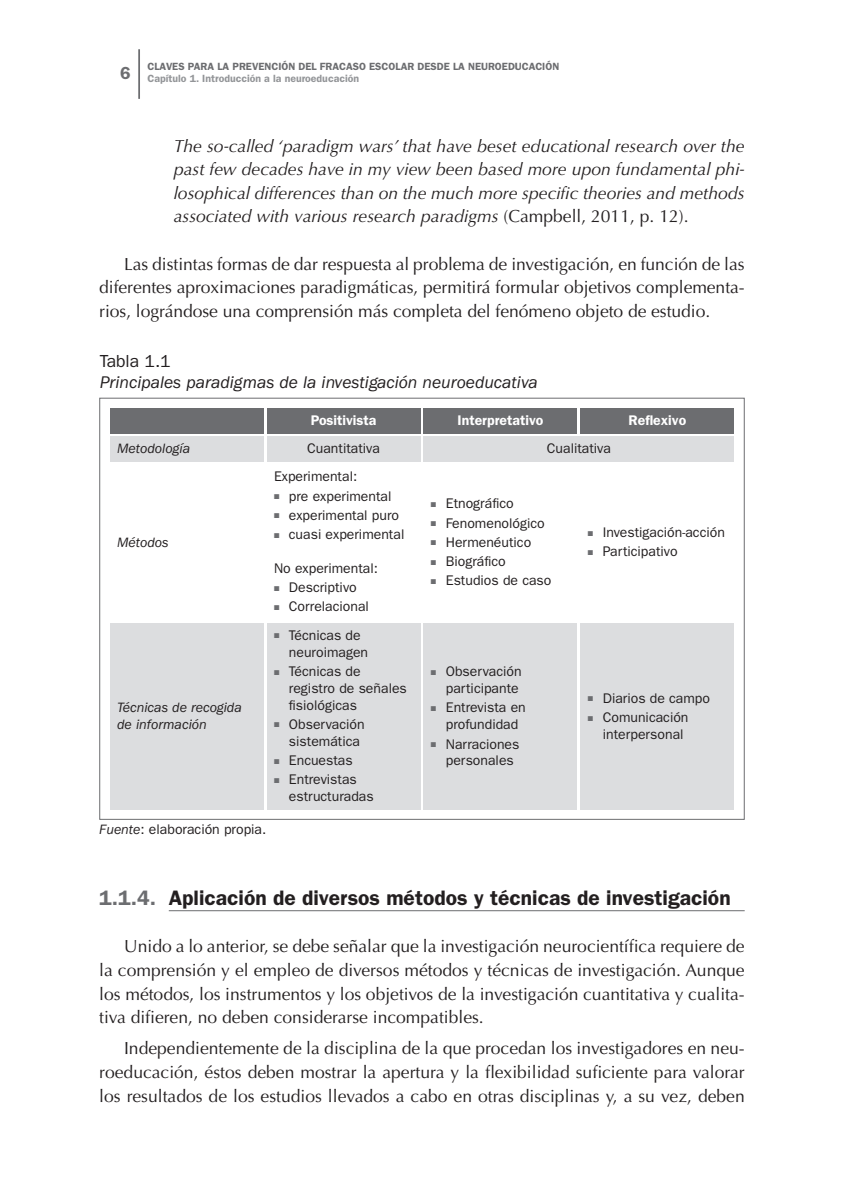
<style>
.page{position:relative;width:844px;height:1191px;background:#fff}
.page>*{position:absolute;margin:0;border:0;box-sizing:border-box;transform-origin:0 0}
.t1{font:600 21px "ITC Franklin Gothic Std";color:#231f20}
.t2{font:17.5px/23.4px "Optima LT Std";color:#231f20;text-align:justify}
.t3{font:italic 17.5px/23.4px "Optima LT Std";color:#231f20;text-align:justify}
.t4{font:italic 17.5px "ITC Franklin Gothic Std";color:#231f20}
.t5{font:17.5px "ITC Franklin Gothic Std";color:#231f20}
.t6{font:600 17.5px "ITC Franklin Gothic Std";color:#6c6d70}
.t7{font:14px/16.8px "ITC Franklin Gothic Std";color:#231f20}
.t8{font:italic 14px/16.8px "ITC Franklin Gothic Std";color:#231f20}
.t9{font:600 14px "ITC Franklin Gothic Std";color:#fff}
.t10{font:600 10.5px "ITC Franklin Gothic Std";color:#6c6d70}
.t11{font:600 10.5px "ITC Franklin Gothic Std";color:#939598}
.s1{font-style:normal}
.s2{color:#6c6d70}
.s3{font-style:italic}
</style>
<div class="page">
<hr style="left:138px;top:49px;width:2px;height:50px;background:#6c6d70">
<hr style="left:169px;top:910px;width:575px;height:1px;background:#6c6d70">
<div style="left:110px;top:408px;width:153px;height:25px;background:#6c6d70"></div>
<div style="left:110px;top:436px;width:153px;height:25px;background:#dcdddf"></div>
<div style="left:110px;top:623px;width:153px;height:186px;background:#dcdddf"></div>
<div style="left:266px;top:436px;width:154px;height:25px;background:#dcdddf"></div>
<div style="left:266px;top:623px;width:154px;height:186px;background:#dcdddf"></div>
<div style="left:423px;top:436px;width:311px;height:25px;background:#dcdddf"></div>
<div style="left:423px;top:623px;width:154px;height:186px;background:#dcdddf"></div>
<div style="left:580px;top:623px;width:154px;height:186px;background:#dcdddf"></div>
<div style="left:266px;top:408px;width:154px;height:25px;background:#6c6d70"></div>
<div style="left:423px;top:408px;width:154px;height:25px;background:#6c6d70"></div>
<div style="left:580px;top:408px;width:154px;height:25px;background:#6c6d70"></div>
<p class="t6" style="left:120px;top:63px;width:12px">6</p>
<p class="t10" style="left:147px;top:60px;width:413px">CLAVES PARA LA PREVENCIÓN DEL FRACASO ESCOLAR DESDE LA NEUROEDUCACIÓN</p>
<p class="t11" style="left:147px;top:72px;width:213px">Capítulo 1. Introducción a la neuroeducación</p>
<p class="t3" style="left:174px;top:134px;width:572px">The so-called ‘paradigm wars’ that have beset educational research over the past few decades have in my view been based more upon fundamental phi&shy;losophical differences than on the much more specific theories and methods associated with various research paradigms <span class="s1">(Campbell, 2011, p. 12).</span></p>
<p class="t2" style="left:99px;top:252px;width:646px;text-indent:25px">Las distintas formas de dar respuesta al problema de investigación, en función de las diferentes aproximaciones paradigmáticas, permitirá formular objetivos complementa&shy;rios, lográndose una comprensión más completa del fenómeno objeto de estudio.</p>
<p class="t5" style="left:100px;top:351px;width:73px">Tabla 1.1</p>
<p class="t4" style="left:100px;top:372px;width:439px">Principales paradigmas de la investigación neuroeducativa</p>
<p class="t8" style="left:117px;top:440px;width:75px">Metodología</p>
<p class="t8" style="left:117px;top:534px;width:53px">Métodos</p>
<p class="t8" style="left:117px;top:699px;width:126px">Técnicas de recogida de información</p>
<p class="t9" style="left:310px;top:412px;width:67px">Positivista</p>
<p class="t9" style="left:457px;top:412px;width:87px">Interpretativo</p>
<p class="t9" style="left:628px;top:412px;width:59px">Reflexivo</p>
<p class="t7" style="left:274px;top:434px;width:107px;line-height:28px;text-indent:33px">Cuantitativa<br>Experimental:</p>
<p class="t7" style="left:274px;top:487px;width:119px"><span class="s2">■</span> pre experimental</p>
<p class="t7" style="left:274px;top:507px;width:126px"><span class="s2">■</span> experimental puro</p>
<p class="t7" style="left:274px;top:526px;width:132px"><span class="s2">■</span> cuasi experimental</p>
<p class="t7" style="left:274px;top:559px;width:105px">No experimental:</p>
<p class="t7" style="left:274px;top:579px;width:84px"><span class="s2">■</span> Descriptivo</p>
<p class="t7" style="left:274px;top:598px;width:96px"><span class="s2">■</span> Correlacional</p>
<p class="t7" style="left:289px;top:627px;width:81px;text-indent:-15px"><span class="s2">■</span> Técnicas de neuroimagen</p>
<p class="t7" style="left:289px;top:663px;width:119px;text-indent:-15px"><span class="s2">■</span> Técnicas de registro de señales fisiológicas</p>
<p class="t7" style="left:289px;top:716px;width:77px;text-indent:-15px"><span class="s2">■</span> Observación sistemática</p>
<p class="t7" style="left:274px;top:752px;width:80px"><span class="s2">■</span> Encuestas</p>
<p class="t7" style="left:289px;top:771px;width:86px;text-indent:-15px"><span class="s2">■</span> Entrevistas estructuradas</p>
<p class="t7" style="left:546px;top:440px;width:66px">Cualitativa</p>
<p class="t7" style="left:431px;top:495px;width:84px"><span class="s2">■</span> Etnográfico</p>
<p class="t7" style="left:431px;top:514px;width:115px"><span class="s2">■</span> Fenomenológico</p>
<p class="t7" style="left:431px;top:534px;width:102px"><span class="s2">■</span> Hermenéutico</p>
<p class="t7" style="left:431px;top:553px;width:76px"><span class="s2">■</span> Biográfico</p>
<p class="t7" style="left:431px;top:572px;width:122px"><span class="s2">■</span> Estudios de caso</p>
<p class="t7" style="left:431px;top:663px;width:92px;text-align:right"><span class="s2">■</span> Observación participante</p>
<p class="t7" style="left:431px;top:699px;width:96px;text-align:center"><span class="s2">■</span> Entrevista en profundidad</p>
<p class="t7" style="left:445px;top:735px;width:75px;text-indent:-15px"><span class="s2">■</span> Narraciones personales</p>
<p class="t7" style="left:587px;top:524px;width:138px"><span class="s2">■</span> Investigación-acción</p>
<p class="t7" style="left:587px;top:543px;width:91px"><span class="s2">■</span> Participativo</p>
<p class="t7" style="left:587px;top:690px;width:124px"><span class="s2">■</span> Diarios de campo</p>
<p class="t7" style="left:602px;top:709px;width:87px;text-indent:-15px"><span class="s2">■</span> Comunicación interpersonal</p>
<p class="t7" style="left:99px;top:821px;width:168px"><span class="s3">Fuente</span>: elaboración propia.</p>
<p class="t1" style="left:99px;top:885px;width:632px"><span class="s2">1.1.4.</span> Aplicación de diversos métodos y técnicas de investigación</p>
<p class="t2" style="left:99px;top:935px;width:646px;text-indent:25px">Unido a lo anterior, se debe señalar que la investigación neurocientífica requiere de la comprensión y el empleo de diversos métodos y técnicas de investigación. Aunque los métodos, los instrumentos y los objetivos de la investigación cuantitativa y cualita&shy;tiva difieren, no deben considerarse incompatibles.</p>
<p class="t2" style="left:99px;top:1036px;width:646px;text-indent:25px">Independientemente de la disciplina de la que procedan los investigadores en neu&shy;roeducación, éstos deben mostrar la apertura y la flexibilidad suficiente para valorar los resultados de los estudios llevados a cabo en otras disciplinas y, a su vez, deben</p>
</div>
